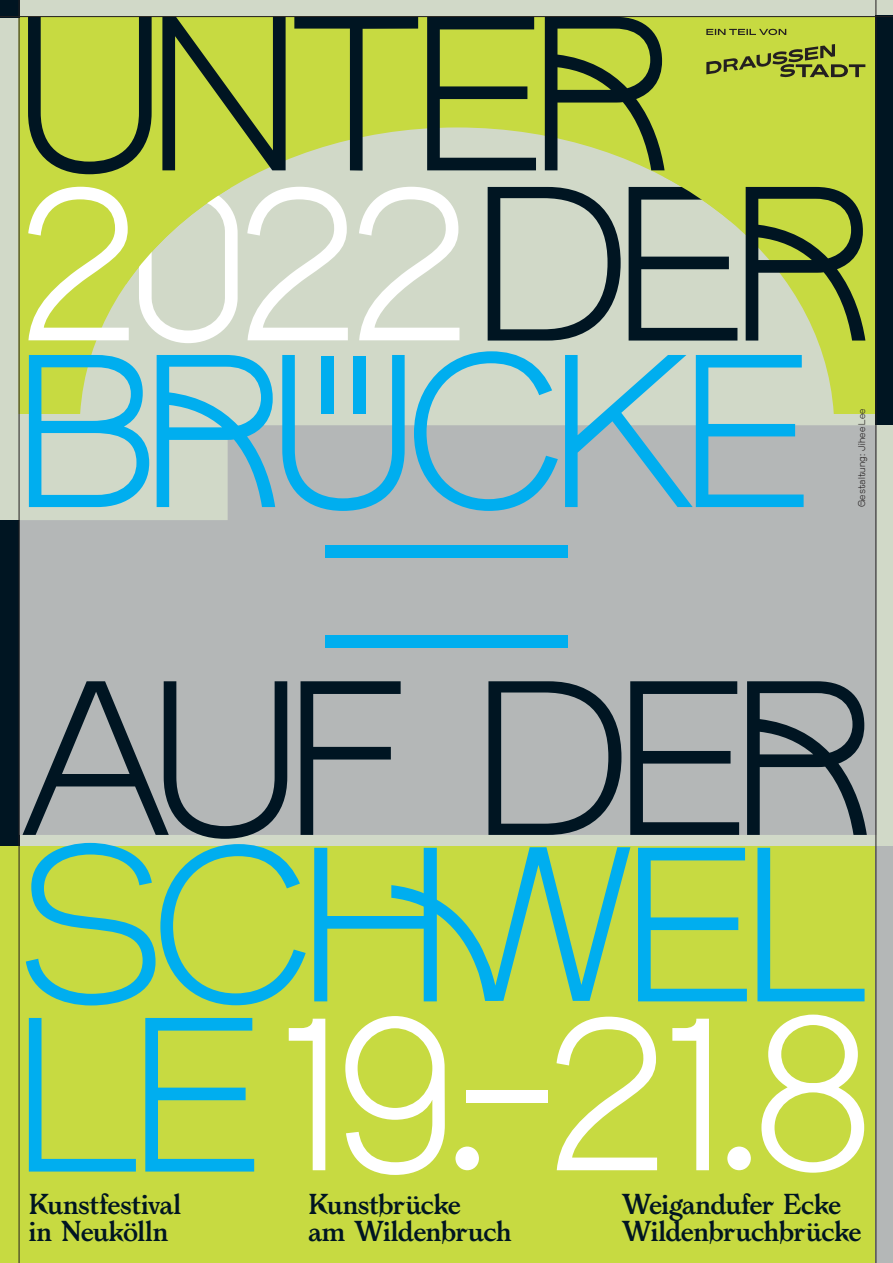
<style>
.page{position:relative;width:893px;height:1263px;background:#d1d9c8}
.page>*{position:absolute;margin:0;border:0;box-sizing:border-box;transform-origin:0 0}
.t1{font:204.3px/166.5px "Fabio XM Extra Funk";letter-spacing:-.07em;color:#001522}
.t2{font:204.3px "Fabio XM Extra Funk";letter-spacing:-.07em;color:#fff}
.t3{font:202.2px "Fabio XM Extra Funk";letter-spacing:-.065em;color:#00aeef}
.t4{font:26.55px/26.5px "Joseleen 2018 Reg";letter-spacing:-.015em;color:#001522}
.t5{font:9px "Fabio XM Extra Funk";letter-spacing:.03em;color:#231f20}
.s1{color:#001522}
.s2{color:#00aeef}
.s3{color:#c7da41}
</style>
<div class="page">
<svg style="left:20px;top:17px;width:855px;height:397px"></svg>
<div style="left:605px;top:415px;width:12px;height:20px;background:#b4b7b7"></div>
<div style="left:0;top:520px;width:19px;height:327px;background:#001522"></div>
<div style="left:875px;top:16px;width:18px;height:409px;background:#001522"></div>
<div style="left:20px;top:425px;width:856px;height:410px;background:#b4b7b7"></div>
<div style="left:0;top:847px;width:893px;height:416px;background:#c7da41"></div>
<div style="left:875px;top:847px;width:18px;height:416px;background:#b4b7b7"></div>
<div style="left:466px;top:1091px;width:82px;height:12px;background:#fff"></div>
<div style="left:322px;top:356px;width:12px;height:58px;background:#00aeef"></div>
<div style="left:354px;top:356px;width:12px;height:58px;background:#00aeef"></div>
<svg style="left:391px;top:847px;width:239px;height:154px"></svg>
<div style="left:0;top:0;width:19px;height:17px;background:#001522"></div>
<svg style="left:663px;top:176px;width:76px;height:44px"></svg>
<svg style="left:126px;top:169px;width:104px;height:116px"></svg>
<hr style="left:0;top:16px;width:893px;height:1px;background:#231f20">
<hr style="left:876px;top:0;width:1px;height:1263px;background:#231f20">
<hr style="left:19px;top:0;width:1px;height:1263px;background:#231f20">
<div style="left:325px;top:545px;width:243px;height:12px;background:#00aeef"></div>
<div style="left:325px;top:635px;width:243px;height:12px;background:#00aeef"></div>
<svg style="left:706px;top:29px;width:80px;height:6px"></svg>
<svg style="left:706px;top:44px;width:159px;height:33px;background:#9ca938"></svg>
<h1 class="t1" style="left:14px;top:5px;width:658px">UNTER</h1>
<h1 class="t2" style="left:21px;top:123px;width:852px">2022<span class="s1">DER</span></h1>
<h2 class="t3" style="left:14px;top:291px;width:805px">BRUCKE</h2>
<p class="t5" style="left:855px;top:507px;width:101px;rotate:-90deg">Gestaltung: Jihee Lee</p>
<h1 class="t1" style="left:20px;top:669px;width:854px">AUF DER<br><span class="s2">SCH</span><span class="s3">W</span><span class="s2">EL</span></h1>
<h1 class="t2" style="left:17px;top:952px;width:859px"><span class="s2">LE</span>19. 21.8</h1>
<p class="t4" style="left:29px;top:1191px;width:154px">Kunstfestival in Neukölln</p>
<p class="t4" style="left:308px;top:1191px;width:205px">Kunstbrücke<br>am Wildenbruch</p>
<p class="t4" style="left:622px;top:1191px;width:241px">Weigandufer Ecke<br>Wildenbruchbrücke</p>
</div>
